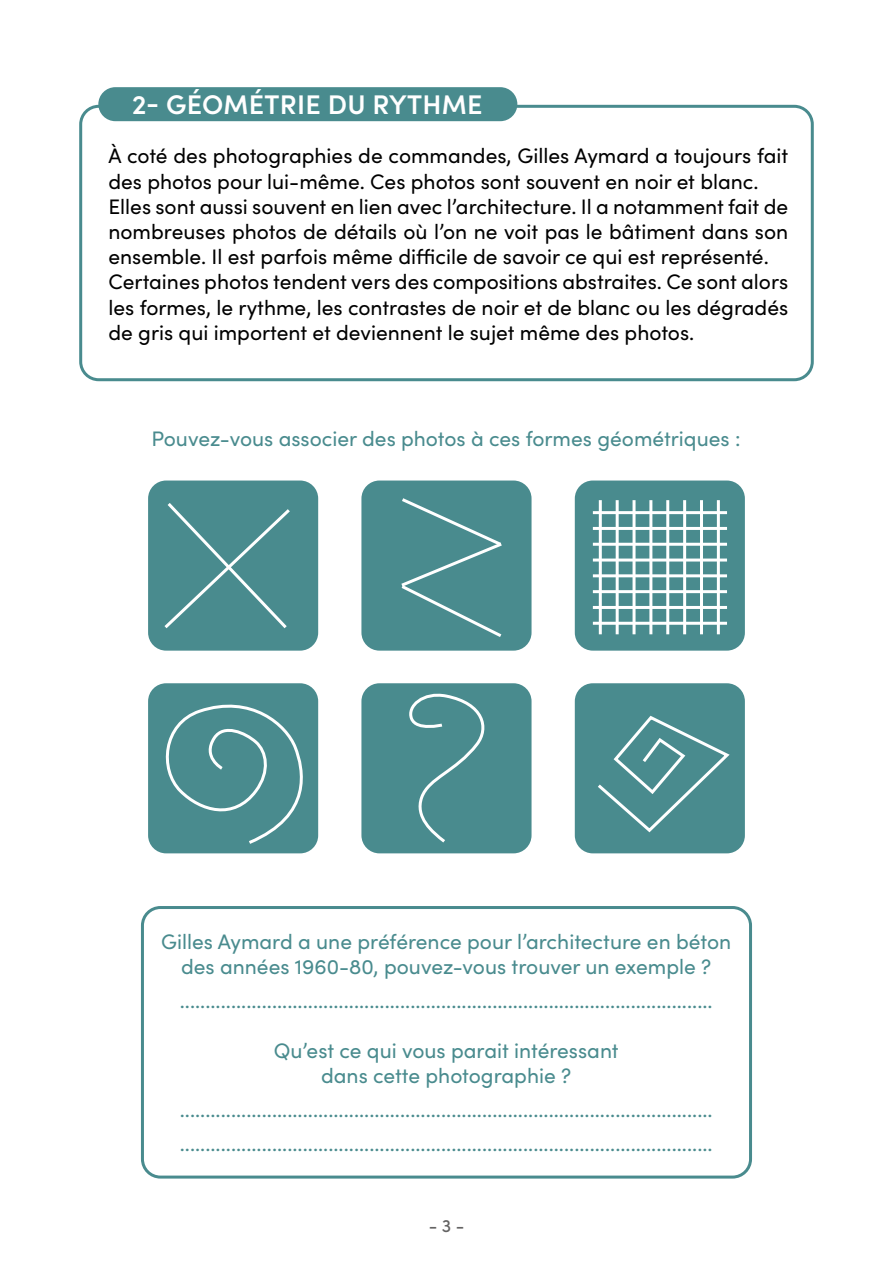
<style>
.page{position:relative;width:893px;height:1263px;background:#fff}
.page>*{position:absolute;margin:0;border:0;box-sizing:border-box;transform-origin:0 0}
.t1{font:600 27px "Sofia Pro";letter-spacing:.01em;color:#fff}
.t2{font:21px/25.2px "Sofia Pro";color:#498b8e;text-align:center}
.t3{font:21px/25.2px "Sofia Pro";color:#000}
.t4{font:500 18px "Sofia Pro";color:#646363}
</style>
<div class="page">
<div style="left:79px;top:105px;width:735px;height:276px;border:3px solid #498b8e;border-radius:18px"></div>
<div style="left:98px;top:87px;width:419px;height:34px;background:#498b8e;border-radius:17px"></div>
<div style="left:148px;top:480px;width:170px;height:171px;background:#498b8e;border-radius:18px"></div>
<svg style="left:164px;top:503px;width:126px;height:126px"></svg>
<div style="left:361px;top:480px;width:170px;height:171px;background:#498b8e;border-radius:18px"></div>
<svg style="left:401px;top:498px;width:101px;height:139px"></svg>
<div style="left:575px;top:480px;width:170px;height:171px;background:#498b8e;border-radius:18px"></div>
<hr style="left:599px;top:500px;width:3px;height:134px;background:#fff">
<hr style="left:616px;top:500px;width:3px;height:134px;background:#fff">
<hr style="left:632px;top:500px;width:3px;height:134px;background:#fff">
<hr style="left:649px;top:500px;width:3px;height:134px;background:#fff">
<hr style="left:666px;top:500px;width:3px;height:134px;background:#fff">
<hr style="left:683px;top:500px;width:3px;height:134px;background:#fff">
<hr style="left:700px;top:500px;width:3px;height:134px;background:#fff">
<hr style="left:717px;top:500px;width:3px;height:134px;background:#fff">
<hr style="left:593px;top:622px;width:134px;height:3px;background:#fff">
<hr style="left:593px;top:606px;width:134px;height:3px;background:#fff">
<hr style="left:593px;top:590px;width:134px;height:3px;background:#fff">
<hr style="left:593px;top:574px;width:134px;height:3px;background:#fff">
<hr style="left:593px;top:558px;width:134px;height:3px;background:#fff">
<hr style="left:593px;top:543px;width:134px;height:3px;background:#fff">
<hr style="left:593px;top:527px;width:134px;height:3px;background:#fff">
<hr style="left:593px;top:511px;width:134px;height:3px;background:#fff">
<div style="left:361px;top:683px;width:170px;height:170px;background:#498b8e;border-radius:18px"></div>
<svg style="left:409px;top:693px;width:76px;height:150px"></svg>
<div style="left:575px;top:683px;width:170px;height:170px;background:#498b8e;border-radius:18px"></div>
<svg style="left:598px;top:715px;width:132px;height:118px"></svg>
<div style="left:148px;top:683px;width:170px;height:170px;background:#498b8e;border-radius:18px"></div>
<svg style="left:165px;top:704px;width:138px;height:140px"></svg>
<div style="left:141px;top:906px;width:611px;height:272px;border:3px solid #498b8e;border-radius:18px"></div>
<p class="t1" style="left:132px;top:84px;width:352px">2- GÉOMÉTRIE DU RYTHME</p>
<p class="t3" style="left:108px;top:142px;width:681px">À coté des photographies de commandes, Gilles Aymard a toujours fait des photos pour lui-même. Ces photos sont souvent en noir et blanc.<br>Elles sont aussi souvent en lien avec l’architecture. Il a notamment fait de nombreuses photos de détails où l’on ne voit pas le bâtiment dans son ensemble. Il est parfois même difficile de savoir ce qui est représenté.<br>Certaines photos tendent vers des compositions abstraites. Ce sont alors les formes, le rythme, les contrastes de noir et de blanc ou les dégradés de gris qui importent et deviennent le sujet même des photos.</p>
<p class="t2" style="left:151px;top:425px;width:591px">Pouvez-vous associer des photos à ces formes géométriques :</p>
<p class="t2" style="left:161px;top:928px;width:571px">Gilles Aymard a une préférence pour l’architecture en béton des années 1960-80, pouvez-vous trouver un exemple ?</p>
<p class="t2" style="left:180px;top:987px;width:534px">........................................................................................................</p>
<p class="t2" style="left:274px;top:1037px;width:346px">Qu’est ce qui vous parait intéressant dans cette photographie ?</p>
<p class="t2" style="left:180px;top:1092px;width:534px;line-height:33.8px;text-align:left">........................................................................................................ ........................................................................................................</p>
<p class="t4" style="left:429px;top:1213px;width:37px">- 3 -</p>
</div>
